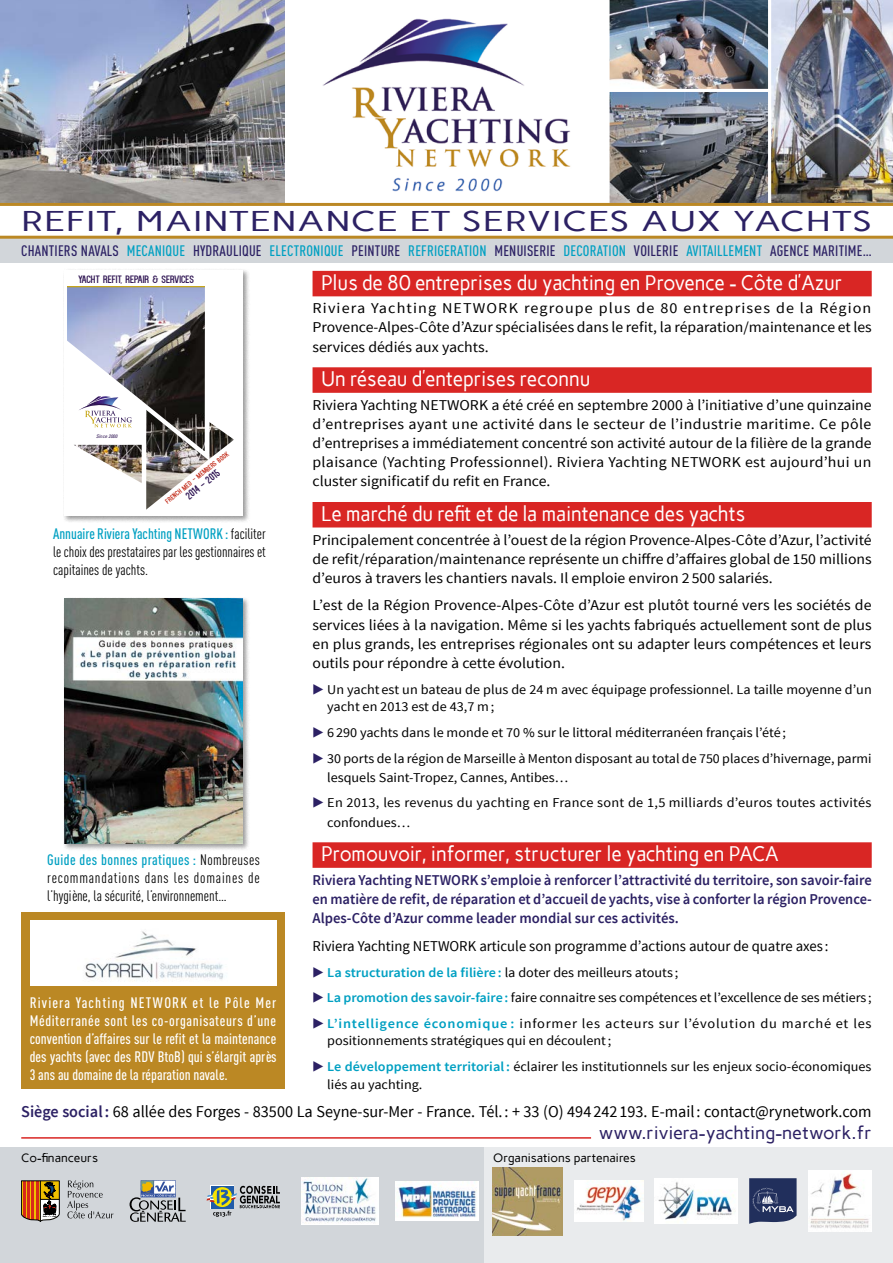
<style>
.page{position:relative;width:893px;height:1263px;background:#fff}
.page>*{position:absolute;margin:0;border:0;box-sizing:border-box;transform-origin:0 0}
.t1{font:28.5px "Carme";letter-spacing:.035em;color:#2c2164;scale:1.26 1}
.t2{font:21px "Carme";letter-spacing:-.01em;color:#fff;scale:.9 1}
.t3{font:18px "Carme";letter-spacing:-.01em;color:#2c2164}
.t4{font:16.5px "Source Sans Pro";color:#000}
.t5{font:15px/19px "Source Sans Pro";color:#000;text-align:justify;scale:1.05 1}
.t6{font:600 15px/19px "Source Sans Pro";color:#2c2164;text-align:justify}
.t7{font:15px/18px "DIN Cond";color:#000;text-align:justify}
.t8{font:500 15px/18px "DIN Cond";color:#fff;text-align:justify}
.t9{font:15px/19px "Source Sans Pro";color:#000;text-align:justify;scale:1.07 1}
.t10{font:500 15px "DIN Cond";letter-spacing:.015em;color:#2c2164}
.t11{font:15px "Source Sans Pro";color:#000}
.t12{font:13.5px/25.8px "Source Sans Pro";color:#000;scale:1.05 1}
.t13{font:13.5px/25.8px "Source Sans Pro";letter-spacing:.02em;color:#000;scale:1.05 1}
.t14{font:12px "Carme";color:#000}
.t15{font:10.65px "Kenzo";color:#2f1553}
.t16{font:7.05px "Kenzo";color:#c22917}
.t17{font:italic condensed 4.95px "Univers LT";color:#2f1553}
.s1{color:#2c2164}
.s2{font-weight:600;color:#00a0c2}
.s3{font-weight:600;color:#2c2164}
.s4{color:#00a0c2}
.s5{font-weight:500;color:#00a0c2}
</style>
<div class="page">
<div style="left:0;top:1147px;width:485px;height:116px;background:#d2d6da"></div>
<div style="left:485px;top:1147px;width:408px;height:116px;background:#e9ebed"></div>
<svg style="left:130px;top:1180px;width:56px;height:42px"></svg>
<div style="left:211px;top:1185px;width:23px;height:24px;background:#fff"></div>
<svg style="left:207px;top:1186px;width:73px;height:31px"></svg>
<img style="left:301px;top:1177px;width:78px;height:48px">
<img style="left:396px;top:1182px;width:82px;height:38px">
<img style="left:492px;top:1167px;width:70px;height:68px">
<img style="left:574px;top:1180px;width:69px;height:42px">
<img style="left:655px;top:1179px;width:82px;height:44px">
<img style="left:808px;top:1170px;width:64px;height:62px">
<svg style="left:67px;top:1180px;width:46px;height:38px"></svg>
<svg style="left:21px;top:1180px;width:39px;height:42px;background:#a56834"></svg>
<img style="left:323px;top:18px;width:248px;height:174px">
<img style="left:0;top:0;width:285px;height:203px">
<img style="left:607px;top:0;width:286px;height:203px">
<svg style="left:749px;top:1178px;width:48px;height:46px;background:#404c73"></svg>
<div style="left:0;top:238px;width:893px;height:25px;background:#d2d6da"></div>
<hr style="left:0;top:203px;width:893px;height:3px;background:#bb8824">
<hr style="left:0;top:236px;width:893px;height:3px;background:#bb8824">
<div style="left:313px;top:271px;width:559px;height:25px;background:#d92624"></div>
<div style="left:313px;top:367px;width:559px;height:26px;background:#d92624"></div>
<div style="left:313px;top:502px;width:559px;height:25px;background:#d92624"></div>
<div style="left:313px;top:842px;width:559px;height:26px;background:#d92624"></div>
<hr style="left:21px;top:1137px;width:570px;height:2px;background:#d92624">
<div style="left:21px;top:912px;width:264px;height:177px;background:#bb8824"></div>
<div style="left:30px;top:921px;width:246px;height:65px;background:#fff"></div>
<img style="left:85px;top:931px;width:139px;height:51px">
<div style="left:63px;top:268px;width:187px;height:255px;background:#000;opacity:.4"></div>
<div style="left:64px;top:270px;width:179px;height:246px;background:#fff"></div>
<img style="left:211px;top:423px;width:23px;height:35px">
<img style="left:146px;top:465px;width:56px;height:45px">
<img style="left:109px;top:465px;width:33px;height:18px">
<img style="left:67px;top:287px;width:144px;height:178px">
<hr style="left:67px;top:286px;width:138px;height:1px;background:#c4a210">
<svg style="left:240px;top:515px;width:4px;height:4px"></svg>
<div style="left:63px;top:597px;width:187px;height:255px;background:#000;opacity:.4"></div>
<img style="left:64px;top:598px;width:179px;height:246px">
<h1 class="t1" style="left:21px;top:204px;width:677px">REFIT, MAINTENANCE ET SERVICES AUX YACHTS</h1>
<h2 class="t2" style="left:321px;top:270px;width:581px">Plus de 80 entreprises du yachting en Provence - Côte d’Azur</h2>
<p class="t9" style="left:313px;top:299px;width:524px">Riviera Yachting NETWORK regroupe plus de 80 entreprises de la Région Provence-Alpes-Côte d’Azur spécialisées dans le refit, la réparation/maintenance et les services dédiés aux yachts.</p>
<h2 class="t2" style="left:321px;top:366px;width:301px">Un réseau d’enteprises reconnu</h2>
<p class="t5" style="left:313px;top:396px;width:534px">Riviera Yachting NETWORK a été créé en septembre 2000 à l’initiative d’une quinzaine d’entreprises ayant une activité dans le secteur de l’industrie maritime. Ce pôle d’entreprises a immédiatement concentré son activité autour de la filière de la grande plaisance (Yachting Professionnel). Riviera Yachting NETWORK est aujourd’hui un cluster significatif du refit en France.</p>
<h2 class="t2" style="left:321px;top:501px;width:473px">Le marché du refit et de la maintenance des yachts</h2>
<p class="t5" style="left:313px;top:530px;width:534px">Principalement concentrée à l’ouest de la région Provence-Alpes-Côte d’Azur, l’activité de refit/réparation/maintenance représente un chiffre d’affaires global de 150 millions d’euros à travers les chantiers navals. Il emploie environ 2 500 salariés.</p>
<p class="t5" style="left:313px;top:596px;width:534px">L’est de la Région Provence-Alpes-Côte d’Azur est plutôt tourné vers les sociétés de services liées à la navigation. Même si les yachts fabriqués actuellement sont de plus en plus grands, les entreprises régionales ont su adapter leurs compétences et leurs outils pour répondre à cette évolution.</p>
<p class="t12" style="left:327px;top:681px;width:520px;line-height:17.2px;text-indent:-15px"><span class="s1">▶</span> Un yacht est un bateau de plus de 24 m avec équipage professionnel. La taille moyenne d’un yacht en 2013 est de 43,7 m;</p>
<p class="t12" style="left:313px;top:719px;width:534px"><span class="s1">▶</span> 6 290 yachts dans le monde et 70 % sur le littoral méditerranéen français l’été ;<br><span class="s1">▶</span> 30 ports de la région de Marseille à Menton disposant au total de 750 places d’hivernage, parmi</p>
<p class="t13" style="left:313px;top:764px;width:534px;text-indent:15px">lesquels Saint-Tropez, Cannes, Antibes…<br><span class="s1">▶</span> En 2013, les revenus du yachting en France sont de 1,5 milliards d’euros toutes activités</p>
<p class="t12" style="left:327px;top:809px;width:81px">confondues…</p>
<h2 class="t2" style="left:321px;top:841px;width:510px">Promouvoir, informer, structurer le yachting en PACA</h2>
<p class="t6" style="left:313px;top:871px;width:561px">Riviera Yachting NETWORK s’emploie à renforcer l’attractivité du territoire, son savoir-faire en matière de refit, de réparation et d’accueil de yachts, vise à conforter la région Provence-Alpes-Côte d’Azur comme leader mondial sur ces activités.</p>
<p class="t11" style="left:313px;top:936px;width:517px">Riviera Yachting NETWORK articule son programme d’actions autour de quatre axes :</p>
<p class="t12" style="left:313px;top:959px;width:534px"><span class="s1">▶</span> <span class="s2">La structuration de la filière:</span> la doter des meilleurs atouts ;<br><span class="s1">▶</span> <span class="s2">La promotion des savoir-faire:</span> faire connaitre ses compétences et l’excellence de ses métiers ; <span class="s1">▶</span> <span class="s2">L’intelligence économique :</span> informer les acteurs sur l’évolution du marché et les</p>
<p class="t12" style="left:313px;top:1028px;width:534px;text-indent:15px">positionnements stratégiques qui en découlent;<br><span class="s1">▶</span> <span class="s2">Le développement territorial:</span> éclairer les institutionnels sur les enjeux socio-économiques</p>
<p class="t12" style="left:327px;top:1071px;width:92px">liés au yachting.</p>
<p class="t4" style="left:21px;top:1101px;width:852px"><span class="s3">Siège social:</span> 68 allée des Forges - 83500 La Seyne-sur-Mer - France. Tél.: + 33 (O) 494 242 193. E-mail: contact@rynetwork.com</p>
<p class="t3" style="left:599px;top:1121px;width:275px">www.riviera-yachting-network.fr</p>
<p class="t14" style="left:21px;top:1150px;width:78px">Co-financeurs</p>
<p class="t14" style="left:493px;top:1150px;width:144px">Organisations partenaires</p>
<p class="t10" style="left:21px;top:241px;width:852px">CHANTIERS NAVALS <span class="s4">MECANIQUE</span> HYDRAULIQUE <span class="s4">ELECTRONIQUE</span> PEINTURE <span class="s4">REFRIGERATION</span> MENUISERIE <span class="s4">DECORATION</span> VOILERIE <span class="s4">AVITAILLEMENT</span> AGENCE MARITIME…</p>
<p class="t15" style="left:78px;top:273px;width:118px">YACHT REFIT, REPAIR &amp; SERVICES</p>
<p class="t17" style="left:96px;top:433px;width:23px">Since 2000</p>
<p class="t16" style="left:164px;top:498px;width:80px;rotate:-38deg">FRENCH MED - Members Book</p>
<p class="t15" style="left:183px;top:492px;width:42px;rotate:-39deg">2014 - 2015</p>
<p class="t7" style="left:53px;top:524px;width:214px"><span class="s5">Annuaire Riviera Yachting NETWORK :</span> faciliter le choix des prestataires par les gestionnaires et capitaines de yachts.</p>
<p class="t7" style="left:47px;top:851px;width:214px"><span class="s5">Guide des bonnes pratiques:</span> Nombreuses recommandations dans les domaines de l’hygiène, la sécurité, l’environnement…</p>
<p class="t8" style="left:30px;top:993px;width:248px">Riviera Yachting NETWORK et le Pôle Mer Méditerranée sont les co-organisateurs d’une convention d’affaires sur le refit et la maintenance des yachts (avec des RDV BtoB) qui s’élargit après 3 ans au domaine de la réparation navale.</p>
</div>
